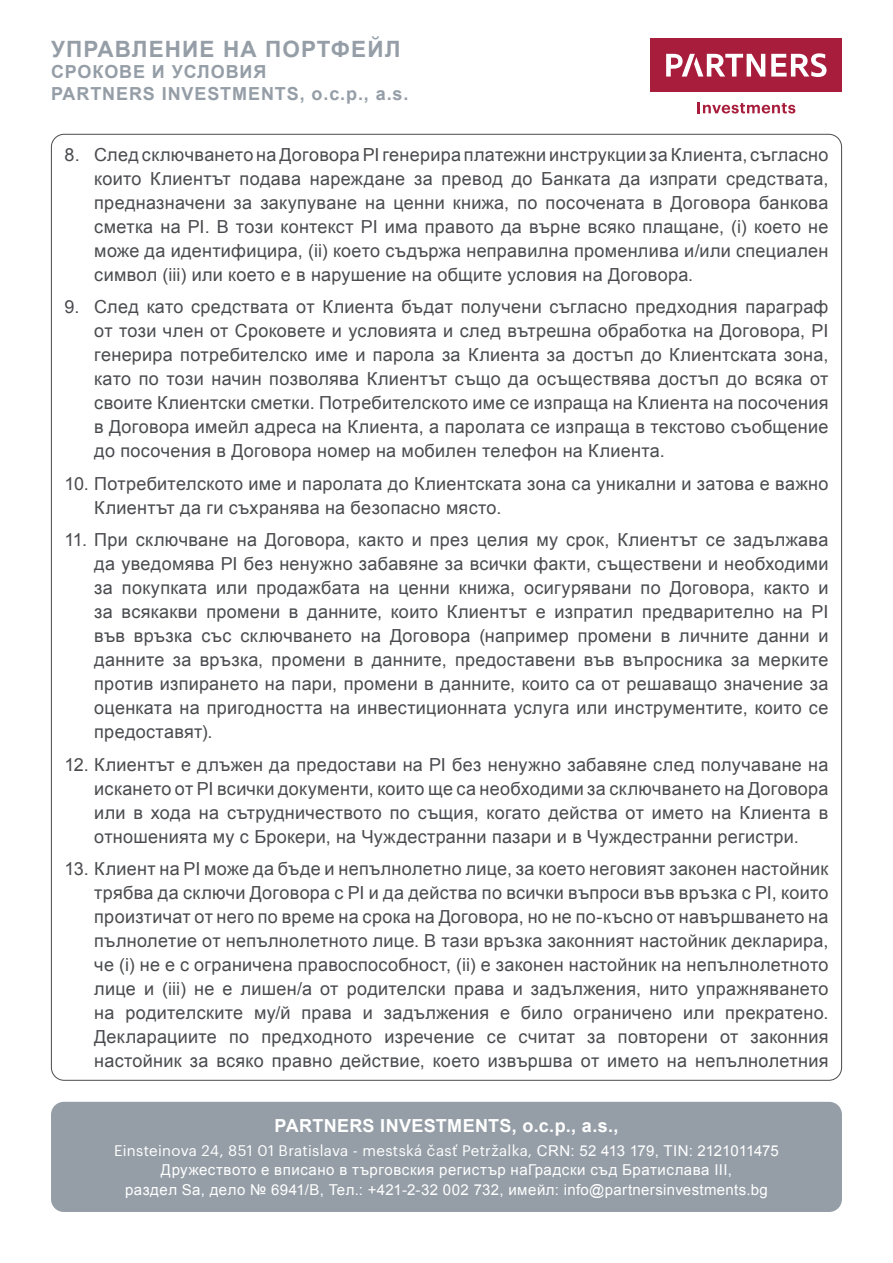
<style>
.page{position:relative;width:893px;height:1263px;background:#fff}
.page>*{position:absolute;margin:0;border:0;box-sizing:border-box;transform-origin:0 0}
.t1{font:700 22.5px "Arial";letter-spacing:.05em;color:#959ea7}
.t2{font:18px/24px "Arial";letter-spacing:.015em;color:#4a4b4e;text-align:justify}
.t3{font:700 18px/21.6px "Arial";letter-spacing:.05em;color:#959ea7}
.t4{font:700 18px "Arial";letter-spacing:.015em;color:#fff}
.t5{font:15px/19.5px "Arial";letter-spacing:.035em;color:#fff;text-align:center}
.t6{font:15px "Graphik";letter-spacing:.02em;color:#fff}
.s1{font-family:"Arial"}
</style>
<div class="page">
<div style="left:651px;top:38px;width:191px;height:54px;background:#a81d3c"></div>
<svg style="left:771px;top:53px;width:55px;height:24px"></svg>
<svg style="left:666px;top:54px;width:99px;height:23px"></svg>
<svg style="left:698px;top:102px;width:97px;height:11px"></svg>
<div style="left:51px;top:1102px;width:791px;height:110px;background:#959ea7;border-radius:13px"></div>
<p class="t1" style="left:51px;top:34px;width:351px">УПРАВЛЕНИЕ НА ПОРТФЕЙЛ</p>
<p class="t3" style="left:51px;top:62px;width:359px">СРОКОВЕ И УСЛОВИЯ<br>PARTNERS INVESTMENTS, o.c.p., a.s.</p>
<p class="t2" style="left:94px;top:142px;width:736px;text-indent:-30px">8. След сключването на Договора PI генерира платежни инструкции за Клиента, съгласно които Клиентът подава нареждане за превод до Банката да изпрати средствата, предназначени за закупуване на ценни книжа, по посочената в Договора банкова сметка на PI. В този контекст PI има правото да върне всяко плащане, (i) което не може да идентифицира, (ii) което съдържа неправилна променлива и/или специален символ (iii) или което е в нарушение на общите условия на Договора.</p>
<p class="t2" style="left:94px;top:295px;width:736px;text-indent:-30px">9. След като средствата от Клиента бъдат получени съгласно предходния параграф от този член от Сроковете и условията и след вътрешна обработка на Договора, PI генерира потребителско име и парола за Клиента за достъп до Клиентската зона, като по този начин позволява Клиентът също да осъществява достъп до всяка от своите Клиентски сметки. Потребителското име се изпраща на Клиента на посочения в Договора имейл адреса на Клиента, а паролата се изпраща в текстово съобщение до посочения в Договора номер на мобилен телефон на Клиента.</p>
<p class="t2" style="left:94px;top:471px;width:736px;text-indent:-30px">10. Потребителското име и паролата до Клиентската зона са уникални и затова е важно<br>Клиентът да ги съхранява на безопасно място.</p>
<p class="t2" style="left:94px;top:528px;width:736px;text-indent:-30px">11. При сключване на Договора, както и през целия му срок, Клиентът се задължава да уведомява PI без ненужно забавяне за всички факти, съществени и необходими за покупката или продажбата на ценни книжа, осигурявани по Договора, както и за всякакви промени в данните, които Клиентът е изпратил предварително на PI във връзка със сключването на Договора (например промени в личните данни и данните за връзка, промени в данните, предоставени във въпросника за мерките против изпирането на пари, промени в данните, които са от решаващо значение за оценката на пригодността на инвестиционната услуга или инструментите, които се предоставят).</p>
<p class="t2" style="left:94px;top:752px;width:736px;text-indent:-30px">12. Клиентът е длъжен да предостави на PI без ненужно забавяне след получаване на искането от PI всички документи, които ще са необходими за сключването на Договора или в хода на сътрудничеството по същия, когато действа от името на Клиента в отношенията му с Брокери, на Чуждестранни пазари и в Чуждестранни регистри.</p>
<p class="t2" style="left:94px;top:857px;width:736px;text-indent:-30px">13. Клиент на PI може да бъде и непълнолетно лице, за което неговият законен настойник трябва да сключи Договора с PI и да действа по всички въпроси във връзка с PI, които произтичат от него по време на срока на Договора, но не по-късно от навършването на пълнолетие от непълнолетното лице. В тази връзка законният настойник декларира, че (i) не е с ограничена правоспособност, (ii) е законен настойник на непълнолетното лице и (iii) не е лишен/а от родителски права и задължения, нито упражняването на родителските му/й права и задължения е било ограничено или прекратено.<br>Декларациите по предходното изречение се считат за повторени от законния настойник за всяко правно действие, което извършва от името на непълнолетния</p>
<p class="t4" style="left:275px;top:1114px;width:345px">PARTNERS INVESTMENTS, o.c.p., a.s.,</p>
<p class="t6" style="left:114px;top:1139px;width:666px">Einsteinova 24, 851 01 Bratislava - mestská časť Petržalka, <span class="s1">CRN: 52 413 179, TIN: 2121011475</span></p>
<p class="t5" style="left:125px;top:1160px;width:644px">Дружеството е вписано в търговския регистър наГрадски съд Братислава III,<br>раздел Sa, дело № 6941/B, Тел.: +421-2-32 002 732, имейл: info@partnersinvestments.bg</p>
</div>
